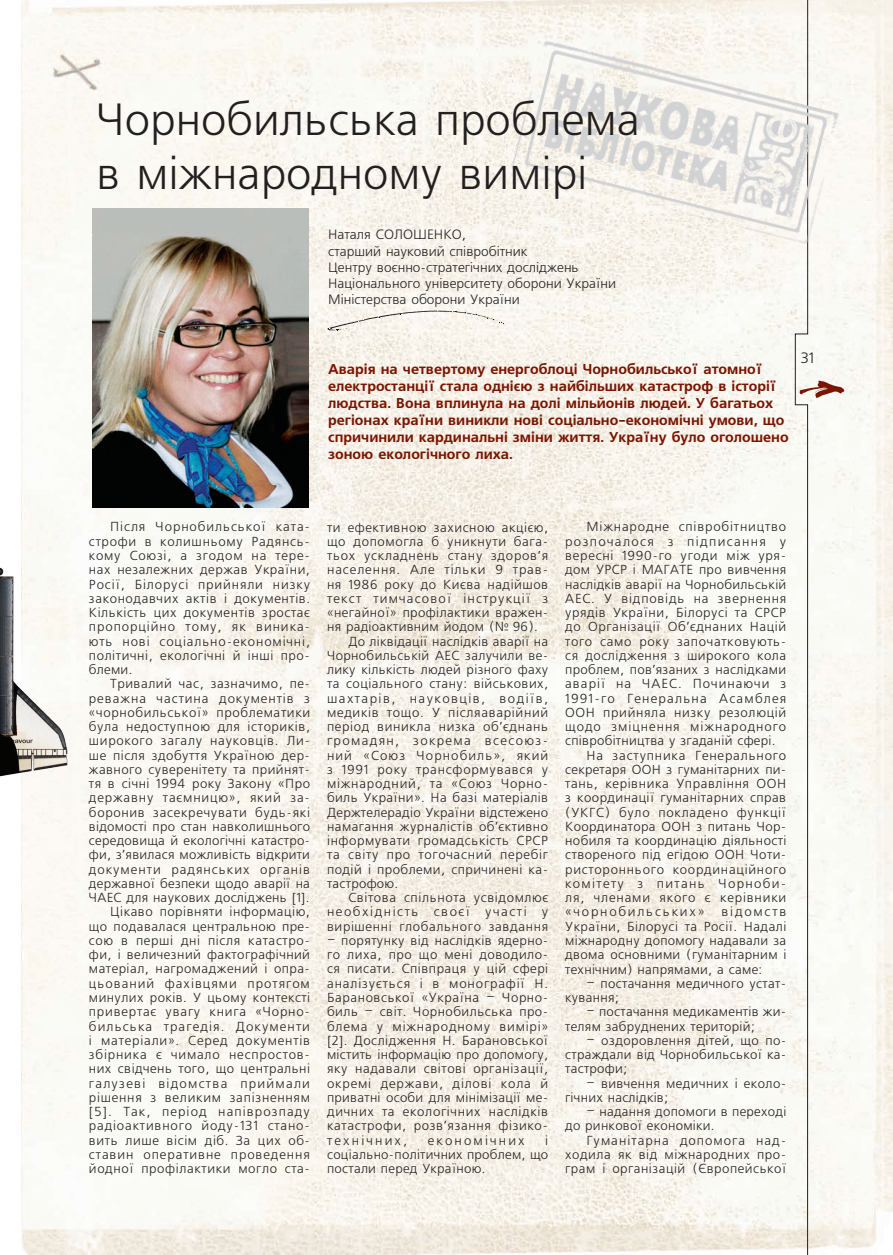
<style>
.page{position:relative;width:893px;height:1255px;background:#fff}
.page>*{position:absolute;margin:0;border:0;box-sizing:border-box;transform-origin:0 0}
.t1{font:45px/54px "Free Set C";color:#231f20}
.foto{font:15px "Free Set C";color:#231f20}
.vrez{font:700 14.25px/17.1px "Free Set C";color:#791500}
.author{font:13.5px/16.2px "Free Set C";color:#231f20}
.text_freeset{font:13.05px/14.2px "Free Set C";letter-spacing:.03em;color:#231f20;text-align:justify}
.text_freeset-2{font:13.05px "Free Set C";letter-spacing:.165em;color:#231f20}
</style>
<div class="page">
<img style="left:21px;top:0;width:872px;height:1254px">
<svg style="left:795px;top:0;width:49px;height:1254px"></svg>
<img style="left:92px;top:209px;width:217px;height:299px">
<svg style="left:327px;top:310px;width:176px;height:21px"></svg>
<img style="left:511px;top:39px;width:330px;height:206px">
<img style="left:0;top:474px;width:82px;height:369px">
<p class="t1" style="left:96px;top:94px;width:545px">Чорнобильська проблема в міжнародному вимірі</p>
<p class="author" style="left:328px;top:227px;width:201px">Наталя СОЛОШЕНКО,<br>старший науковий співробітник</p>
<p class="author" style="left:328px;top:260px;width:252px">Центру воєнно-стратегічних досліджень</p>
<p class="author" style="left:328px;top:276px;width:289px">Національного університету оборони України</p>
<p class="author" style="left:328px;top:292px;width:193px">Міністерства оборони України</p>
<p class="vrez" style="left:328px;top:361px;width:462px">Аварія на четвертому енергоблоці Чорнобильської атомної електростанції стала однією з найбільших катастроф в історії людства. Вона вплинула на долі мільйонів людей. У багатьох регіонах країни виникли нові соціально-економічні умови, що спричинили кардинальні зміни життя. Україну було оголошено зоною екологічного лиха.</p>
<p class="foto" style="left:801px;top:349px;width:15px">31</p>
<p class="text_freeset" style="left:89px;top:520px;width:223px;text-indent:21px">Після Чорнобильської ката&shy;строфи в колишньому Радянсь&shy;кому Союзі, а згодом на тере&shy;нах незалежних держав України, Росії, Білорусі прийняли низку законодавчих актів і документів.<br>Кількість цих документів зростає пропорційно тому, як виника&shy;ють нові соціально-економічні, політичні, екологічні й інші про&shy;блеми.</p>
<p class="text_freeset" style="left:89px;top:677px;width:223px;text-indent:21px">Тривалий час, зазначимо, пе&shy;реважна частина документів з «чорнобильської» проблематики була недоступною для істориків, широкого загалу науковців. Ли&shy;ше після здобуття Україною дер&shy;жавного суверенітету та прийнят&shy;тя в січні 1994 року Закону «Про державну таємницю», який за&shy;боронив засекречувати будь-які відомості про стан навколишнього середовища й екологічні катастро&shy;фи, з’явилася можливість відкрити документи радянських органів державної безпеки щодо аварії на ЧАЕС для наукових досліджень [1].</p>
<p class="text_freeset" style="left:89px;top:905px;width:223px;text-indent:21px">Цікаво порівняти інформацію, що подавалася центральною пре&shy;сою в перші дні після катастро&shy;фи, і величезний фактографічний матеріал, нагромаджений і опра&shy;цьований фахівцями протягом минулих років. У цьому контексті привертає увагу книга «Чорно&shy;бильська трагедія. Документи і матеріали». Серед документів збірника є чимало неспростов&shy;них свідчень того, що центральні галузеві відомства приймали рішення з великим запізненням [5]. Так, період напіврозпаду радіоактивного йоду-131 стано&shy;вить лише вісім діб. За цих об&shy;ставин оперативне проведення йодної профілактики могло ста-</p>
<p class="text_freeset" style="left:327px;top:520px;width:223px">ти ефективною захисною акцією, що допомогла б уникнути бага&shy;тьох ускладнень стану здоров’я населення. Але тільки 9 трав&shy;ня 1986 року до Києва надійшов текст тимчасової інструкції з «негайної» профілактики вражен&shy;ня радіоактивним йодом (№ 96).</p>
<p class="text_freeset" style="left:327px;top:634px;width:223px;text-indent:21px">До ліквідації наслідків аварії на Чорнобильській АЕС залучили ве&shy;лику кількість людей різного фаху та соціального стану: військових, шахтарів, науковців, водіїв, медиків тощо. У післяаварійний період виникла низка об’єднань громадян, зокрема всесоюз&shy;ний «Союз Чорнобиль», який з 1991 року трансформувався у міжнародний, та «Союз Чорно&shy;биль України». На базі матеріалів Держтелерадіо України відстежено намагання журналістів об’єктивно інформувати громадськість СРСР та світу про тогочасний перебіг подій і проблеми, спричинені ка&shy;тастрофою.</p>
<p class="text_freeset" style="left:327px;top:891px;width:223px;text-indent:21px">Світова спільнота усвідомлює необхідність своєї участі у вирішенні глобального завдання</p>
<p class="text_freeset" style="left:327px;top:933px;width:223px">– порятунку від наслідків ядерно&shy;го лиха, про що мені доводило&shy;ся писати. Співпраця у цій сфері аналізується і в монографії Н.<br>Барановської «Україна – Чорно&shy;биль – світ. Чорнобильська про&shy;блема у міжнародному вимірі» [2]. Дослідження Н. Барановської містить інформацію про допомогу, яку надавали світові організації, окремі держави, ділові кола й приватні особи для мінімізації ме&shy;дичних та екологічних наслідків катастрофи, розв’язання фізико&shy;технічних,</p>
<p class="text_freeset" style="left:327px;top:1133px;width:223px;text-indent:218px">і соціально-політичних проблем, що постали перед Україною.</p>
<p class="text_freeset-2" style="left:428px;top:1133px;width:98px">економічних</p>
<p class="text_freeset" style="left:565px;top:520px;width:223px;text-indent:21px">Міжнародне співробітництво розпочалося з підписання у вересні 1990-го угоди між уря&shy;дом УРСР і МАГАТЕ про вивчення наслідків аварії на Чорнобильській АЕС. У відповідь на звернення урядів України, Білорусі та СРСР до Організації Об’єднаних Націй того само року започатковують&shy;ся дослідження з широкого кола проблем, пов’язаних з наслідками аварії на ЧАЕС. Починаючи з 1991-го Генеральна Асамблея ООН прийняла низку резолюцій щодо зміцнення міжнародного співробітництва у згаданій сфері.</p>
<p class="text_freeset" style="left:565px;top:748px;width:223px;text-indent:21px">На заступника Генерального секретаря ООН з гуманітарних пи&shy;тань, керівника Управління ООН з координації гуманітарних справ (УКГС) було покладено функції Координатора ООН з питань Чор&shy;нобиля та координацію діяльності створеного під егідою ООН Чоти&shy;ристороннього координаційного комітету з питань Чорноби&shy;ля, членами якого є керівники «чорнобильських»</p>
<p class="text_freeset" style="left:565px;top:905px;width:223px;text-indent:156px">відомств України, Білорусі та Росії. Надалі міжнародну допомогу надавали за двома основними (гуманітарним і технічним) напрямами, а саме:</p>
<p class="text_freeset" style="left:565px;top:976px;width:223px;text-indent:21px">– постачання медичного устат&shy;кування;</p>
<p class="text_freeset" style="left:565px;top:1005px;width:223px;text-indent:21px">– постачання медикаментів жи&shy;телям забруднених територій;</p>
<p class="text_freeset" style="left:565px;top:1033px;width:223px;text-indent:21px">– оздоровлення дітей, що по&shy;страждали від Чорнобильської ка&shy;тастрофи;</p>
<p class="text_freeset" style="left:565px;top:1076px;width:220px;text-indent:21px">– вивчення медичних і еколо&shy;гічних наслідків;</p>
<p class="text_freeset" style="left:565px;top:1104px;width:223px;text-indent:21px">– надання допомоги в переході до ринкової економіки.</p>
<p class="text_freeset" style="left:565px;top:1133px;width:223px;text-indent:21px">Гуманітарна допомога над&shy;ходила як від міжнародних про&shy;грам і організацій (Європейської</p>
</div>
